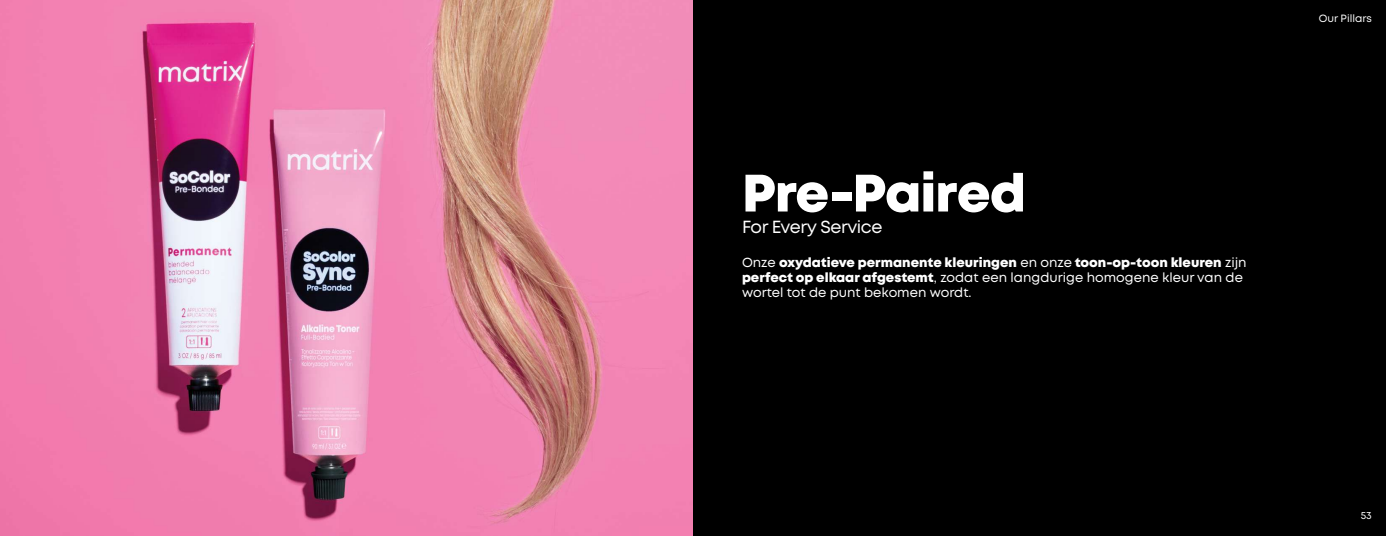
<style>
.page{position:relative;width:1386px;height:536px;background:#000}
.page>*{position:absolute;margin:0;border:0;box-sizing:border-box;transform-origin:0 0}
.t1{font:800 52.5px "Mont";letter-spacing:-.02em;color:#fff}
.t2{font:17.5px "Mont";letter-spacing:-.025em;color:#fff}
.t3{font:13.12px/14.9px "Mont";color:#fff}
.t4{font:10.5px "Mont";color:#fff}
.s1{font-weight:800}
</style>
<div class="page">
<img style="left:0;top:0;width:692px;height:536px">
<h1 class="t1" style="left:742px;top:159px;width:286px">Pre-Paired</h1>
<h2 class="t2" style="left:742px;top:215px;width:142px">For Every Service</h2>
<p class="t3" style="left:742px;top:255px;width:506px">Onze <span class="s1">oxydatieve permanente kleuringen</span> en onze <span class="s1">toon-op-toon kleuren</span> zijn <span class="s1">perfect op elkaar afgestemt</span>, zodat een langdurige homogene kleur van de wortel tot de punt bekomen wordt.</p>
<p class="t4" style="left:1319px;top:12px;width:55px">Our Pillars</p>
<p class="t4" style="left:1361px;top:508px;width:13px">53</p>
</div>
